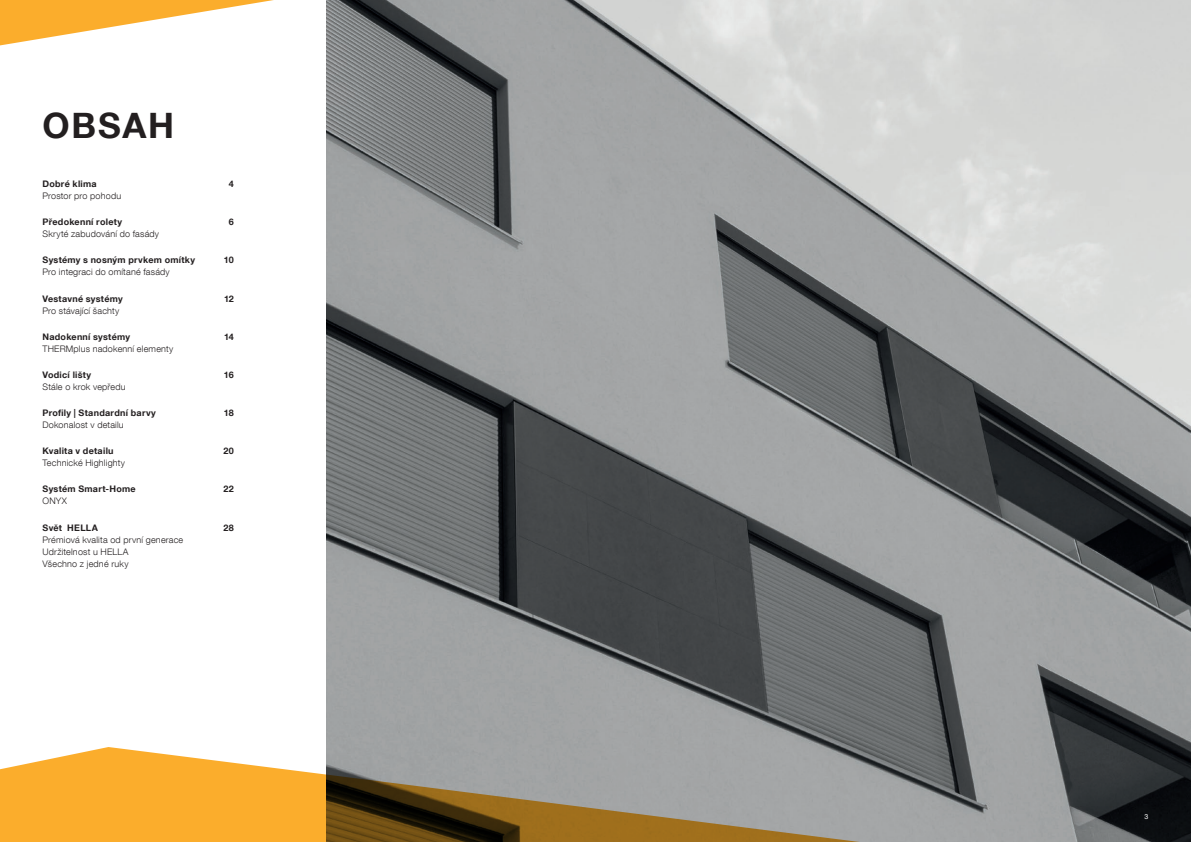
<style>
.page{position:relative;width:1191px;height:842px;background:#fff}
.page>*{position:absolute;margin:0;border:0;box-sizing:border-box;transform-origin:0 0}
.t1{font:700 35px "Helvetica Neue LT Com";letter-spacing:.05em;color:#231f20}
.t2{font:300 9px/12px "Helvetica Neue LT Com";letter-spacing:.02em;color:#231f20}
.t3{font:700 9px "Helvetica Neue LT Com";letter-spacing:.03em;color:#231f20}
.t4{font:7px "Helvetica Neue LT Com";color:#fff}
</style>
<div class="page">
<img style="left:326px;top:0;width:865px;height:842px">
<svg style="left:0;top:747px;width:1018px;height:95px;background:#b19668"></svg>
<svg style="left:0;top:0;width:274px;height:45px"></svg>
<h1 class="t1" style="left:43px;top:104px;width:133px">OBSAH</h1>
<p class="t3" style="left:43px;top:178px;width:56px">Dobré klima</p>
<p class="t3" style="left:229px;top:178px;width:7px">4</p>
<p class="t2" style="left:43px;top:190px;width:80px">Prostor pro pohodu</p>
<p class="t3" style="left:43px;top:216px;width:81px">Předokenní rolety</p>
<p class="t3" style="left:229px;top:216px;width:7px">6</p>
<p class="t2" style="left:43px;top:228px;width:118px">Skryté zabudování do fasády</p>
<p class="t3" style="left:43px;top:254px;width:154px">Systémy s nosným prvkem omítky</p>
<p class="t3" style="left:224px;top:254px;width:11px">10</p>
<p class="t2" style="left:43px;top:266px;width:129px">Pro integraci do omítané fasády</p>
<p class="t3" style="left:43px;top:293px;width:82px">Vestavné systémy</p>
<p class="t3" style="left:224px;top:293px;width:11px">12</p>
<p class="t2" style="left:43px;top:304px;width:78px">Pro stávající šachty</p>
<p class="t3" style="left:43px;top:331px;width:89px">Nadokenní systémy</p>
<p class="t3" style="left:224px;top:331px;width:11px">14</p>
<p class="t2" style="left:43px;top:342px;width:132px">THERMplus nadokenní elementy</p>
<p class="t3" style="left:43px;top:369px;width:50px">Vodicí lišty</p>
<p class="t3" style="left:224px;top:369px;width:11px">16</p>
<p class="t2" style="left:43px;top:380px;width:85px">Stále o krok vepředu</p>
<p class="t3" style="left:43px;top:407px;width:115px">Profily | Standardní barvy</p>
<p class="t3" style="left:224px;top:407px;width:11px">18</p>
<p class="t2" style="left:43px;top:419px;width:83px">Dokonalost v detailu</p>
<p class="t3" style="left:43px;top:445px;width:73px">Kvalita v detailu</p>
<p class="t3" style="left:223px;top:445px;width:12px">20</p>
<p class="t2" style="left:43px;top:457px;width:84px">Technické Highlighty</p>
<p class="t3" style="left:43px;top:483px;width:95px">Systém Smart-Home</p>
<p class="t3" style="left:223px;top:483px;width:12px">22</p>
<p class="t2" style="left:43px;top:495px;width:26px">ONYX</p>
<p class="t3" style="left:43px;top:522px;width:57px">Svět HELLA</p>
<p class="t3" style="left:223px;top:522px;width:12px">28</p>
<p class="t2" style="left:43px;top:533px;width:142px">Prémiová kvalita od první generace<br>Udržitelnost u HELLA<br>Všechno z jedné ruky</p>
<p class="t4" style="left:1144px;top:812px;width:5px">3</p>
</div>
